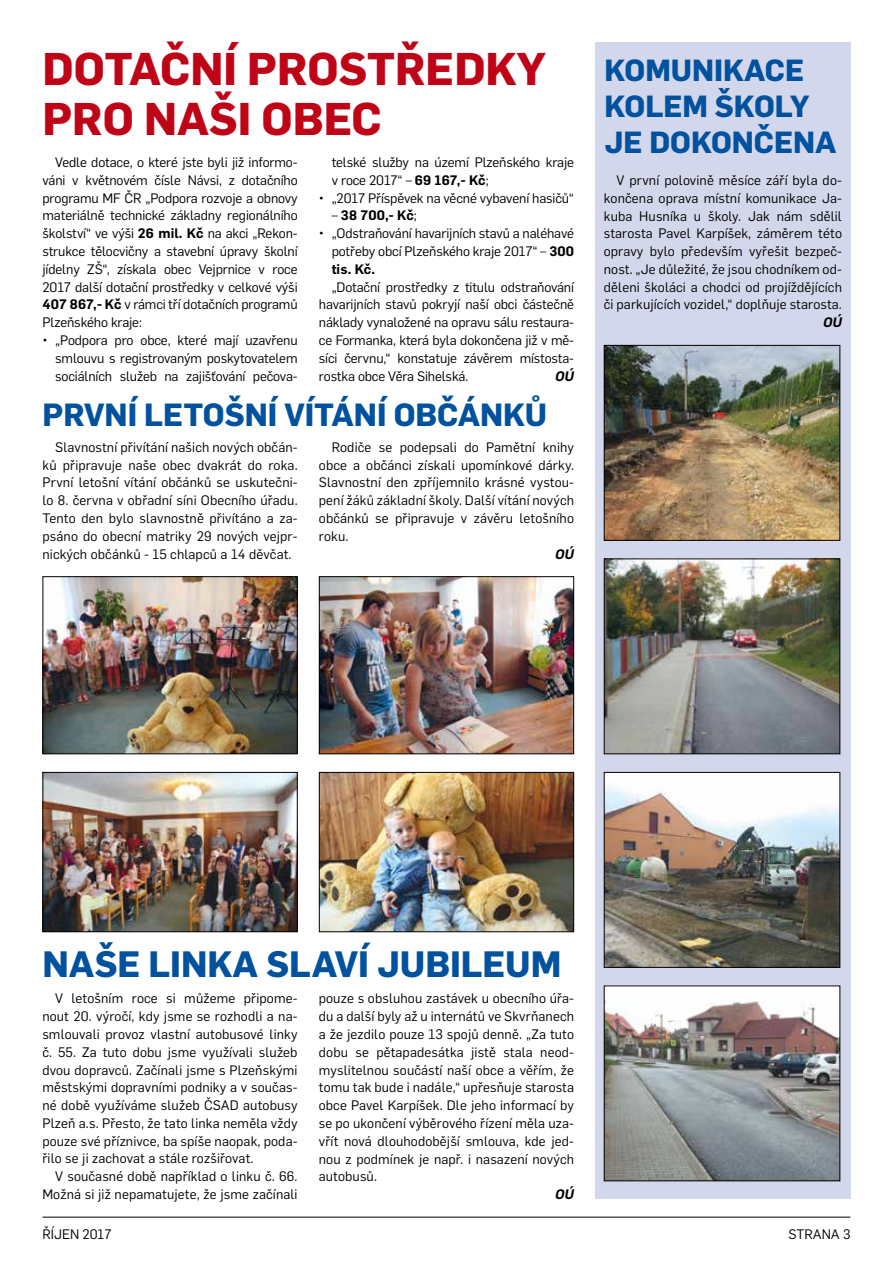
<style>
.page{position:relative;width:893px;height:1263px;background:#fff}
.page>*{position:absolute;margin:0;border:0;box-sizing:border-box;transform-origin:0 0}
.t1{font:700 45px/49.5px "Flama";color:#c00418}
.t2{font:700 36px "Flama";color:#00519e}
.t3{font:700 31.5px "Flama";color:#00519e}
.t4{font:700 30px/36px "Flama";color:#00519e}
.t5{font:13.5px/17.9px "Flama";color:#000;text-align:justify}
.t6{font:600 13.5px "Flama";letter-spacing:.01em;color:#000}
.t7{font:italic 600 13.5px "Flama";letter-spacing:.01em;color:#000}
.s1{font-weight:600}
.s2{font-weight:400}
</style>
<div class="page">
<hr style="left:43px;top:1217px;width:807px;height:1px;background:#000">
<div style="left:595px;top:43px;width:255px;height:1156px;background:#d3d7eb"></div>
<img style="left:45px;top:578px;width:251px;height:174px">
<div style="left:43px;top:576px;width:255px;height:178px;border:1px solid #000"></div>
<img style="left:606px;top:347px;width:232px;height:192px">
<div style="left:604px;top:345px;width:236px;height:196px;border:1px solid #000"></div>
<img style="left:606px;top:560px;width:232px;height:192px">
<div style="left:604px;top:558px;width:236px;height:196px;border:1px solid #000"></div>
<img style="left:606px;top:774px;width:232px;height:192px">
<div style="left:604px;top:772px;width:236px;height:196px;border:1px solid #000"></div>
<img style="left:606px;top:987px;width:232px;height:192px">
<div style="left:604px;top:985px;width:236px;height:196px;border:1px solid #000"></div>
<img style="left:321px;top:578px;width:251px;height:174px">
<div style="left:319px;top:576px;width:255px;height:178px;border:1px solid #000"></div>
<img style="left:45px;top:774px;width:251px;height:156px">
<div style="left:43px;top:772px;width:255px;height:160px;border:1px solid #000"></div>
<img style="left:321px;top:774px;width:251px;height:156px">
<div style="left:319px;top:772px;width:255px;height:160px;border:1px solid #000"></div>
<h1 class="t1" style="left:43px;top:41px;width:505px">DOTAČNÍ PROSTŘEDKY<br>PRO NAŠI OBEC</h1>
<p class="t5" style="left:43px;top:152px;width:257px;text-indent:13px">Vedle dotace, o které jste byli již informo&shy;váni v květnovém čísle Návsi, z dotačního programu MF ČR „Podpora rozvoje a obnovy materiálně technické základny regionálního školství“ ve výši <span class="s1">26 mil. Kč</span> na akci „Rekon&shy;strukce tělocvičny a stavební úpravy školní jídelny ZŠ“, získala obec Vejprnice v roce 2017 další dotační prostředky v celkové výši <span class="s1">407 867,- Kč</span> v rámci tří dotačních programů Plzeňského kraje:</p>
<p class="t5" style="left:55px;top:330px;width:244px;text-indent:-13px">• „Podpora pro obce, které mají uzavřenu smlouvu s registrovaným poskytovatelem sociálních služeb na zajišťování pečova-</p>
<p class="t5" style="left:332px;top:153px;width:244px">telské služby na území Plzeňského kraje v roce 2017“ – <span class="s1">69 167,- Kč</span>;</p>
<p class="t5" style="left:319px;top:188px;width:257px">• „2017 Příspěvek na věcné vybavení hasičů“</p>
<p class="t6" style="left:332px;top:206px;width:87px"><span class="s2">–</span> 38 700,- Kč<span class="s2">;</span></p>
<p class="t5" style="left:332px;top:224px;width:244px;text-indent:-13px">• „Odstraňování havarijních stavů a naléhavé potřeby obcí Plzeňského kraje 2017“ – <span class="s1">300 tis. Kč.</span></p>
<p class="t5" style="left:319px;top:277px;width:257px;text-indent:13px">„Dotační prostředky z titulu odstraňování havarijních stavů pokryjí naší obci částečně náklady vynaložené na opravu sálu restaura&shy;ce Formanka, která byla dokončena již v mě&shy;síci červnu,“ konstatuje závěrem místosta&shy;rostka obce Věra Sihelská.</p>
<p class="t7" style="left:555px;top:366px;width:20px">OÚ</p>
<h3 class="t3" style="left:43px;top:392px;width:506px">PRVNÍ LETOŠNÍ VÍTÁNÍ OBČÁNKŮ</h3>
<p class="t5" style="left:43px;top:437px;width:257px;text-indent:13px">Slavnostní přivítání našich nových občán&shy;ků připravuje naše obec dvakrát do roka.<br>První letošní vítání občánků se uskutečni&shy;lo 8. června v obřadní síni Obecního úřadu.<br>Tento den bylo slavnostně přivítáno a za&shy;psáno do obecní matriky 29 nových vejpr&shy;nických občánků - 15 chlapců a 14 děvčat.</p>
<p class="t5" style="left:319px;top:437px;width:257px;text-indent:13px">Rodiče se podepsali do Pamětní knihy obce a občánci získali upomínkové dárky.<br>Slavnostní den zpříjemnilo krásné vystou&shy;pení žáků základní školy. Další vítání nových občánků se připravuje v závěru letošního roku.</p>
<p class="t7" style="left:555px;top:544px;width:20px">OÚ</p>
<h3 class="t4" style="left:605px;top:50px;width:233px">KOMUNIKACE<br>KOLEM ŠKOLY<br>JE DOKONČENA</h3>
<p class="t5" style="left:604px;top:170px;width:240px;text-indent:13px">V první polovině měsíce září byla do&shy;končena oprava místní komunikace Ja&shy;kuba Husníka u školy. Jak nám sdělil starosta Pavel Karpíšek, záměrem této opravy bylo především vyřešit bezpeč&shy;nost. „Je důležité, že jsou chodníkem od&shy;děleni školáci a chodci od projíždějících či parkujících vozidel,“ doplňuje starosta.</p>
<p class="t7" style="left:823px;top:313px;width:20px">OÚ</p>
<h2 class="t2" style="left:43px;top:938px;width:520px">NAŠE LINKA SLAVÍ JUBILEUM</h2>
<p class="t5" style="left:42px;top:989px;width:257px;text-indent:13px">V letošním roce si můžeme připome&shy;nout 20. výročí, kdy jsme se rozhodli a na&shy;smlouvali provoz vlastní autobusové linky č. 55. Za tuto dobu jsme využívali služeb dvou dopravců. Začínali jsme s Plzeňskými městskými dopravními podniky a v součas&shy;né době využíváme služeb ČSAD autobusy Plzeň a.s. Přesto, že tato linka neměla vždy pouze své příznivce, ba spíše naopak, poda&shy;řilo se ji zachovat a stále rozšiřovat.</p>
<p class="t5" style="left:42px;top:1167px;width:257px;text-align:right">V současné době například o linku č. 66.<br>Možná si již nepamatujete, že jsme začínali</p>
<p class="t5" style="left:319px;top:989px;width:257px">pouze s obsluhou zastávek u obecního úřa&shy;du a další byly až u internátů ve Skvrňanech a že jezdilo pouze 13 spojů denně. „Za tuto dobu se pětapadesátka jistě stala neod&shy;myslitelnou součástí naší obce a věřím, že tomu tak bude i nadále,“ upřesňuje starosta obce Pavel Karpíšek. Dle jeho informací by se po ukončení výběrového řízení měla uza&shy;vřít nová dlouhodobější smlouva, kde jed&shy;nou z podmínek je např. i nasazení nových autobusů.</p>
<p class="t7" style="left:555px;top:1184px;width:20px">OÚ</p>
<p class="t5" style="left:43px;top:1224px;width:71px">ŘÍJEN 2017</p>
<p class="t5" style="left:788px;top:1224px;width:63px">STRANA 3</p>
</div>
